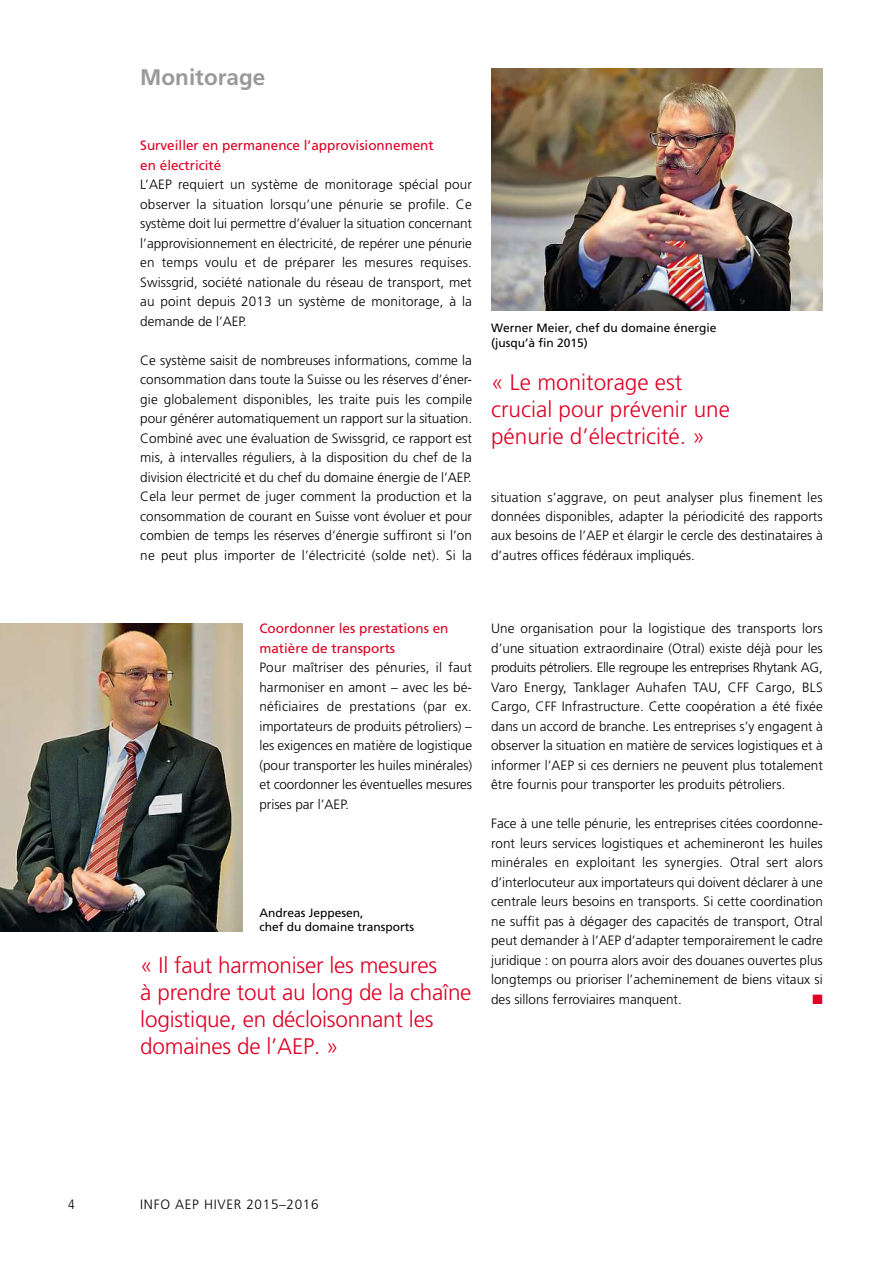
<style>
.page{position:relative;width:893px;height:1263px;background:#fff}
.page>*{position:absolute;margin:0;border:0;box-sizing:border-box;transform-origin:0 0}
.t1{font:300 22.5px/27px "Frutiger";letter-spacing:-.01em;color:#de0024}
.t2{font:700 22.5px "Frutiger";color:#999}
.t3{font:300 13.5px/19.5px "Frutiger";color:#000;text-align:justify}
.t4{font:13.5px/19.5px "Frutiger";color:#de0024}
.t5{font:300 13.5px "Frutiger";letter-spacing:.05em;color:#000}
.t6{font:300 condensed 13.5px "Frutiger";color:#000}
.t7{font:13.5px "Zapf Dingbats";color:#de0024}
.t8{font:12px/14.4px "Frutiger";color:#000}
</style>
<div class="page">
<img style="left:0;top:623px;width:242px;height:308px">
<img style="left:491px;top:68px;width:332px;height:242px">
<h1 class="t2" style="left:140px;top:64px;width:127px">Monitorage</h1>
<p class="t4" style="left:140px;top:138px;width:295px">Surveiller en permanence l’approvisionnement en électricité</p>
<p class="t3" style="left:140px;top:177px;width:333px">L’AEP requiert un système de monitorage spécial pour observer la situation lorsqu’une pénurie se profile. Ce système doit lui permettre d’évaluer la situation concernant l’approvisionnement en électricité, de repérer une pénurie en temps voulu et de préparer les mesures requises.<br>Swissgrid, société nationale du réseau de transport, met au point depuis 2013 un système de monitorage, à la demande de l’AEP.</p>
<p class="t3" style="left:140px;top:352px;width:333px">Ce système saisit de nombreuses informations, comme la consommation dans toute la Suisse ou les réserves d’éner&shy;gie globalement disponibles, les traite puis les compile pour générer automatiquement un rapport sur la situation.<br>Combiné avec une évaluation de Swissgrid, ce rapport est mis, à intervalles réguliers, à la disposition du chef de la division électricité et du chef du domaine énergie de l’AEP.<br>Cela leur permet de juger comment la production et la consommation de courant en Suisse vont évoluer et pour combien de temps les réserves d’énergie suffiront si l’on ne peut plus importer de l’électricité (solde net). Si la</p>
<p class="t8" style="left:491px;top:322px;width:227px">Werner Meier, chef du domaine énergie (jusqu’à fin 2015)</p>
<h1 class="t1" style="left:491px;top:371px;width:240px">« Le monitorage est crucial pour prévenir une pénurie d’électricité. »</h1>
<p class="t3" style="left:491px;top:489px;width:333px">situation s’aggrave, on peut analyser plus finement les données disponibles, adapter la périodicité des rapports aux besoins de l’AEP et élargir le cercle des destinataires à d’autres offices fédéraux impliqués.</p>
<p class="t4" style="left:259px;top:620px;width:191px">Coordonner les prestations en matière de transports</p>
<p class="t3" style="left:259px;top:659px;width:214px">Pour maîtriser des pénuries, il faut harmoniser en amont – avec les bé&shy;néficiaires de prestations (par ex. importateurs de produits pétroliers) – les exigences en matière de logistique (pour transporter les huiles minérales) et coordonner les éventuelles mesures prises par l’AEP.</p>
<p class="t8" style="left:259px;top:907px;width:156px">Andreas Jeppesen,<br>chef du domaine transports</p>
<h1 class="t1" style="left:140px;top:954px;width:333px">« Il faut harmoniser les mesures<br>à prendre tout au long de la chaîne logistique, en décloisonnant les domaines de l’AEP. »</h1>
<p class="t3" style="left:491px;top:620px;width:333px">Une organisation pour la logistique des transports lors d’une situation extraordinaire (Otral) existe déjà pour les produits pétroliers. Elle regroupe les entreprises Rhytank AG, Varo Energy, Tanklager Auhafen TAU, CFF Cargo, BLS Cargo, CFF Infrastructure. Cette coopération a été fixée dans un accord de branche. Les entreprises s’y engagent à observer la situation en matière de services logistiques et à informer l’AEP si ces derniers ne peuvent plus totalement être fournis pour transporter les produits pétroliers.</p>
<p class="t3" style="left:491px;top:815px;width:333px">Face à une telle pénurie, les entreprises citées coordonne&shy;ront leurs services logistiques et achemineront les huiles minérales en exploitant les synergies. Otral sert alors d’interlocuteur aux importateurs qui doivent déclarer à une centrale leurs besoins en transports. Si cette coordination ne suffit pas à dégager des capacités de transport, Otral peut demander à l’AEP d’adapter temporairement le cadre juridique : on pourra alors avoir des douanes ouvertes plus longtemps ou prioriser l’acheminement de biens vitaux si des sillons ferroviaires manquent.</p>
<p class="t7" style="left:812px;top:992px;width:12px">■</p>
<p class="t6" style="left:68px;top:1197px;width:8px">4</p>
<p class="t5" style="left:140px;top:1199px;width:180px">INFO AEP HIVER 2015–2016</p>
</div>
